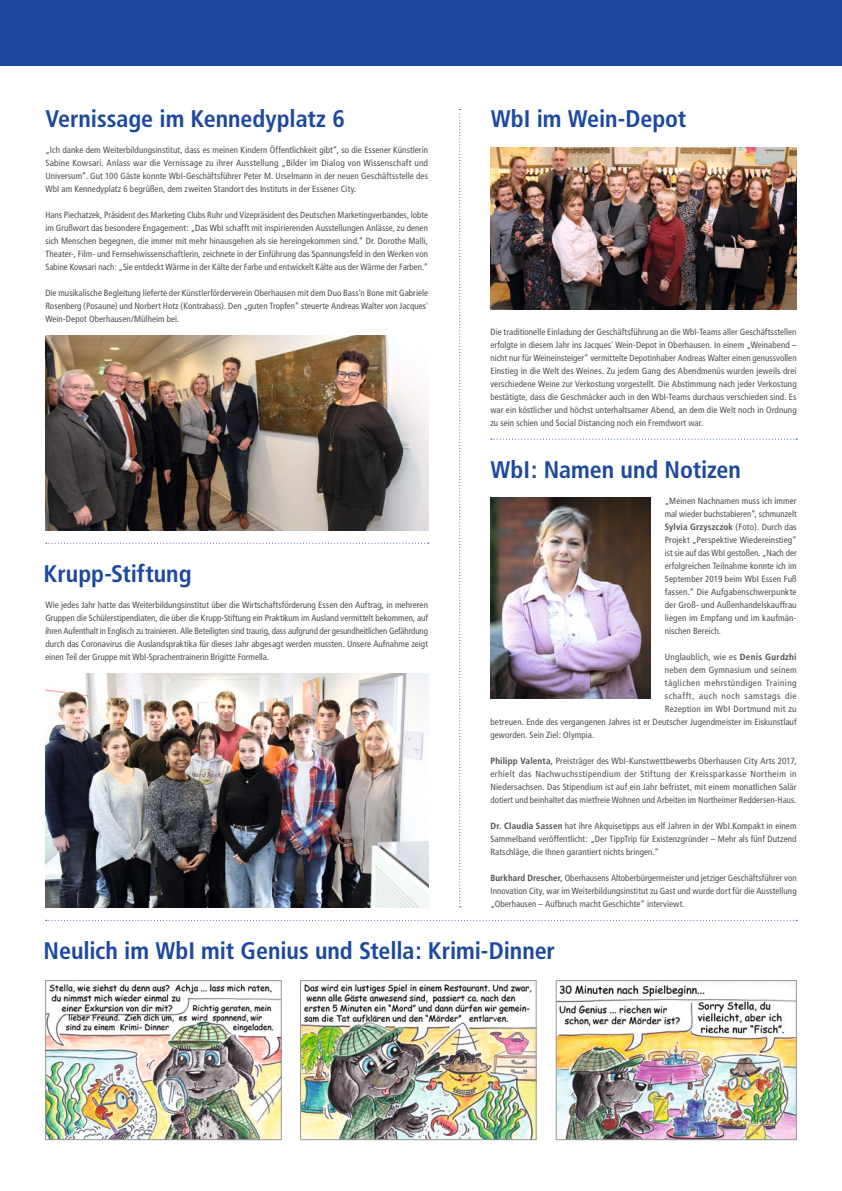
<style>
.page{position:relative;width:842px;height:1191px;background:#fff}
.page>*{position:absolute;margin:0;border:0;box-sizing:border-box;transform-origin:0 0}
.t1{font:700 condensed 24px "Frutiger";letter-spacing:-.005em;color:#1c489e}
.t2{font:condensed 9px/13px "Frutiger";letter-spacing:.01em;color:#4e4e4d;text-align:justify}
.t3{font:condensed 9px "Frutiger";letter-spacing:.045em;color:#4e4e4d}
.t4{font:condensed 9px "Frutiger";letter-spacing:.055em;color:#4e4e4d}
.s1{font-family:"Arial";font-stretch:normal}
.s2{font-weight:700}
</style>
<div class="page">
<div style="left:0;top:0;width:842px;height:65px;background:#1c489e"></div>
<svg style="left:46px;top:919px;width:751px;height:1px"></svg>
<svg style="left:459px;top:109px;width:2px;height:798px"></svg>
<img style="left:558px;top:982px;width:237px;height:156px">
<div style="left:556px;top:980px;width:241px;height:160px;border:1px solid #999"></div>
<img style="left:47px;top:982px;width:232px;height:156px">
<div style="left:45px;top:980px;width:236px;height:160px;border:1px solid #999"></div>
<img style="left:302px;top:982px;width:232px;height:156px">
<div style="left:300px;top:980px;width:236px;height:160px;border:1px solid #999"></div>
<img style="left:490px;top:147px;width:307px;height:162px">
<img style="left:45px;top:673px;width:383px;height:234px">
<img style="left:490px;top:498px;width:161px;height:201px">
<svg style="left:491px;top:438px;width:306px;height:1px"></svg>
<svg style="left:46px;top:542px;width:383px;height:1px"></svg>
<img style="left:45px;top:335px;width:383px;height:195px">
<h1 class="t1" style="left:45px;top:104px;width:301px">Vernissage im Kennedyplatz 6</h1>
<p class="t2" style="left:45px;top:143px;width:384px">„Ich danke dem Weiterbildungsinstitut, dass es meinen Kindern Öffentlichkeit gibt“, so die Essener Künstlerin Sabine Kowsari. Anlass war die Vernissage zu ihrer Ausstellung „Bilder im Dialog von Wissenschaft und Universum“. Gut 100 Gäste konnte WbI-Geschäftsführer Peter M. Urselmann in der neuen Geschäftsstelle des WbI am Kennedyplatz 6 begrüßen, dem zweiten Standort des Instituts in der Essener City.</p>
<p class="t2" style="left:45px;top:208px;width:384px">Hans Piechatzek, Präsident des Marketing Clubs Ruhr und Vizepräsident des Deutschen Marketingverbandes, lobte im Grußwort das besondere Engagement: „Das WbI schafft mit inspirierenden Ausstellungen Anlässe, zu denen sich Menschen begegnen, die immer mit mehr hinausgehen als sie hereingekommen sind.“ Dr. Dorothe Malli, Theater-, Film- und Fernsehwissenschaftlerin, zeichnete in der Einführung das Spannungsfeld in den Werken von Sabine Kowsari nach: „Sie entdeckt Wärme in der Kälte der Farbe und entwickelt Kälte aus der Wärme der Farben.“</p>
<p class="t2" style="left:45px;top:286px;width:384px">Die musikalische Begleitung lieferte der Künstlerförderverein Oberhausen mit dem Duo Bass<span class="s1">’</span>n Bone mit Gabriele Rosenberg (Posaune) und Norbert Hotz (Kontrabass). Den „guten Tropfen“ steuerte Andreas Walter von Jacques<span class="s1">’ </span>Wein-Depot Oberhausen/Mülheim bei.</p>
<h1 class="t1" style="left:44px;top:559px;width:150px">Krupp-Stiftung</h1>
<p class="t2" style="left:45px;top:598px;width:384px">Wie jedes Jahr hatte das Weiterbildungsinstitut über die Wirtschaftsförderung Essen den Auftrag, in mehreren Gruppen die Schülerstipendiaten, die über die Krupp-Stiftung ein Praktikum im Ausland vermittelt bekommen, auf ihren Aufenthalt in Englisch zu trainieren. Alle Beteiligten sind traurig, dass aufgrund der gesundheitlichen Gefährdung durch das Coronavirus die Auslandspraktika für dieses Jahr abgesagt werden mussten. Unsere Aufnahme zeigt einen Teil der Gruppe mit WbI-Sprachentrainerin Brigitte Formella.</p>
<h1 class="t1" style="left:491px;top:104px;width:197px">WbI im Wein-Depot</h1>
<p class="t2" style="left:490px;top:325px;width:308px">Die traditionelle Einladung der Geschäftsführung an die WbI-Teams aller Geschäftsstellen erfolgte in diesem Jahr ins Jacques<span class="s1">’</span> Wein-Depot in Oberhausen. In einem „Weinabend – nicht nur für Weineinsteiger“ vermittelte Depotinhaber Andreas Walter einen genussvollen Einstieg in die Welt des Weines. Zu jedem Gang des Abendmenüs wurden jeweils drei verschiedene Weine zur Verkostung vorgestellt. Die Abstimmung nach jeder Verkostung bestätigte, dass die Geschmäcker auch in den WbI-Teams durchaus verschieden sind. Es war ein köstlicher und höchst unterhaltsamer Abend, an dem die Welt noch in Ordnung zu sein schien und Social Distancing noch ein Fremdwort war.</p>
<h1 class="t1" style="left:490px;top:455px;width:252px">WbI: Namen und Notizen</h1>
<p class="t2" style="left:665px;top:494px;width:133px">„Meinen Nachnamen muss ich immer mal wieder buchstabieren“, schmunzelt <span class="s2">Sylvia Grzyszczok</span> (Foto). Durch das Projekt „Perspektive Wiedereinstieg“ ist sie auf das WbI gestoßen. „Nach der erfolgreichen Teilnahme konnte ich im September 2019 beim WbI Essen Fuß fassen.“ Die Aufgabenschwerpunkte der Groß- und Außenhandelskauffrau liegen im Empfang und im kaufmän&shy;nischen Bereich.</p>
<p class="t2" style="left:665px;top:650px;width:133px">Unglaublich, wie es <span class="s2">Denis Gurdzhi</span></p>
<p class="t2" style="left:665px;top:663px;width:133px">neben dem Gymnasium und seinem</p>
<p class="t3" style="left:665px;top:678px;width:133px">täglichen mehrstündigen Training</p>
<p class="t4" style="left:665px;top:691px;width:133px">schafft, auch noch samstags die</p>
<p class="t2" style="left:665px;top:702px;width:133px">Rezeption im WbI Dortmund mit zu</p>
<p class="t2" style="left:490px;top:715px;width:308px">betreuen. Ende des vergangenen Jahres ist er Deutscher Jugendmeister im Eiskunstlauf</p>
<p class="t2" style="left:490px;top:728px;width:105px">geworden. Sein Ziel: Olympia.</p>
<p class="t2" style="left:490px;top:754px;width:308px"><span class="s2">Philipp Valenta,</span> Preisträger des WbI-Kunstwettbewerbs Oberhausen City Arts 2017, erhielt das Nachwuchsstipendium der Stiftung der Kreissparkasse Northeim in Niedersachsen. Das Stipendium ist auf ein Jahr befristet, mit einem monatlichen Salär dotiert und beinhaltet das mietfreie Wohnen und Arbeiten im Northeimer Reddersen-Haus.</p>
<p class="t2" style="left:490px;top:819px;width:308px"><span class="s2">Dr. Claudia Sassen</span> hat ihre Akquisetipps aus elf Jahren in der WbI.Kompakt in einem Sammelband veröffentlicht: „Der TippTrip für Existenzgründer – Mehr als fünf Dutzend Ratschläge, die Ihnen garantiert nichts bringen.“</p>
<p class="t2" style="left:490px;top:871px;width:308px"><span class="s2">Burkhard Drescher,</span> Oberhausens Altoberbürgermeister und jetziger Geschäftsführer von Innovation City, war im Weiterbildungsinstitut zu Gast und wurde dort für die Ausstellung „Oberhausen – Aufbruch macht Geschichte“ interviewt.</p>
<h1 class="t1" style="left:44px;top:936px;width:513px">Neulich im WbI mit Genius und Stella: Krimi-Dinner</h1>
</div>
